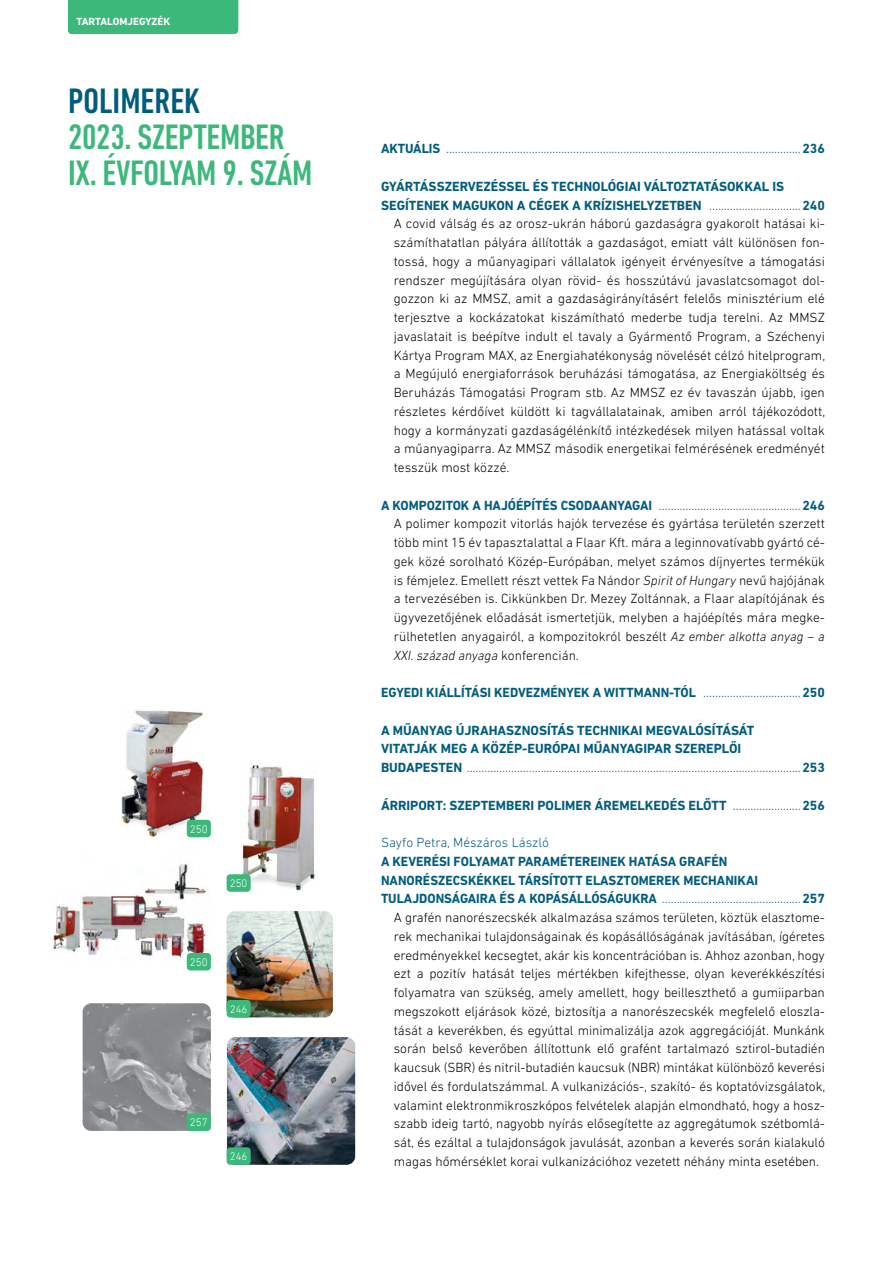
<style>
.page{position:relative;width:893px;height:1263px;background:#fff}
.page>*{position:absolute;margin:0;border:0;box-sizing:border-box;transform-origin:0 0}
.t1{font:500 condensed 36px/36px "DIN Next LT Pro";letter-spacing:-.01em;color:#3bb87a}
.t2{font:500 condensed 36px "DIN Next LT Pro";color:#005c7e}
.t3{font:300 13.5px/18.8px "DIN Next LT Pro";color:#000;text-align:justify}
.t4{font:700 13.5px/18.8px "DIN Next LT Pro";color:#005c7e}
.t5{font:300 13.5px "DIN Next LT Pro";color:#005c7e}
.t6{font:300 11.1px "DIN Next LT Pro";color:#fff}
.t7{font:700 10.5px "DIN Next LT Pro";color:#fff}
.s1{font-style:italic}
</style>
<div class="page">
<img style="left:53px;top:864px;width:158px;height:102px">
<div style="left:68px;top:0;width:170px;height:34px;background:#3bb87a"></div>
<img style="left:242px;top:765px;width:73px;height:127px">
<img style="left:227px;top:1037px;width:128px;height:128px">
<img style="left:227px;top:911px;width:106px;height:106px">
<img style="left:83px;top:1003px;width:128px;height:128px">
<img style="left:120px;top:710px;width:83px;height:127px">
<div style="left:187px;top:1113px;width:24px;height:18px;background:#3bb87a;border-radius:3px"></div>
<div style="left:227px;top:1000px;width:24px;height:17px;background:#3bb87a;border-radius:3px"></div>
<div style="left:227px;top:874px;width:24px;height:18px;background:#3bb87a;border-radius:3px"></div>
<div style="left:227px;top:1147px;width:24px;height:18px;background:#3bb87a;border-radius:3px"></div>
<div style="left:187px;top:820px;width:24px;height:17px;background:#3bb87a;border-radius:3px"></div>
<div style="left:187px;top:953px;width:24px;height:17px;background:#3bb87a;border-radius:3px"></div>
<p class="t7" style="left:77px;top:15px;width:95px">TARTALOMJEGYZÉK</p>
<p class="t7" style="left:77px;top:15px;width:52px">CON ENTS</p>
<h1 class="t2" style="left:68px;top:81px;width:134px">POLIMEREK</h1>
<h1 class="t1" style="left:68px;top:119px;width:246px">2023. SZEPTEMBER<br>IX. ÉVFOLYAM 9. SZÁM</h1>
<p class="t6" style="left:190px;top:822px;width:19px">250</p>
<p class="t6" style="left:230px;top:877px;width:19px">250</p>
<p class="t6" style="left:190px;top:956px;width:19px">250</p>
<p class="t6" style="left:230px;top:1003px;width:19px">246</p>
<p class="t6" style="left:190px;top:1116px;width:19px">257</p>
<p class="t6" style="left:230px;top:1150px;width:19px">246</p>
<p class="t4" style="left:381px;top:139px;width:61px">AKTUÁLIS</p>
<p class="t4" style="left:802px;top:139px;width:24px">236</p>
<p class="t4" style="left:381px;top:177px;width:405px">GYÁRTÁSSZERVEZÉSSEL ÉS TECHNOLÓGIAI VÁLTOZTATÁSOKKAL IS<br>SEGÍTENEK MAGUKON A CÉGEK A KRÍZISHELYZETBEN</p>
<p class="t4" style="left:802px;top:196px;width:24px">240</p>
<p class="t3" style="left:394px;top:214px;width:433px">A covid válság és az orosz-ukrán háború gazdaságra gyakorolt hatásai ki&shy;számíthatatlan pályára állították a gazdaságot, emiatt vált különösen fon&shy;tossá, hogy a műanyagipari vállalatok igényeit érvényesítve a támogatási rendszer megújítására olyan rövid- és hosszútávú javaslatcsomagot dol&shy;gozzon ki az MMSZ, amit a gazdaságirányításért felelős minisztérium elé terjesztve a kockázatokat kiszámítható mederbe tudja terelni. Az MMSZ javaslatait is beépítve indult el tavaly a Gyármentő Program, a Széchenyi Kártya Program MAX, az Energiahatékonyság növelését célzó hitelprogram, a Megújuló energiaforrások beruházási támogatása, az Energiaköltség és Beruházás Támogatási Program stb. Az MMSZ ez év tavaszán újabb, igen részletes kérdőívet küldött ki tagvállalatainak, amiben arról tájékozódott, hogy a kormányzati gazdaságélénkítő intézkedések milyen hatással voltak a műanyagiparra. Az MMSZ második energetikai felmérésének eredményét tesszük most közzé.</p>
<p class="t4" style="left:381px;top:496px;width:273px">A KOMPOZITOK A HAJÓÉPÍTÉS CSODAANYAGAI</p>
<p class="t4" style="left:802px;top:496px;width:24px">246</p>
<p class="t3" style="left:394px;top:514px;width:433px">A polimer kompozit vitorlás hajók tervezése és gyártása területén szerzett több mint 15 év tapasztalattal a Flaar Kft. mára a leginnovatívabb gyártó cé&shy;gek közé sorolható Közép-Európában, melyet számos díjnyertes termékük is fémjelez. Emellett részt vettek Fa Nándor <span class="s1">Spirit of Hungary</span> nevű hajójának a tervezésében is. Cikkünkben Dr. Mezey Zoltánnak, a Flaar alapítójának és ügyvezetőjének előadását ismertetjük, melyben a hajóépítés mára megke&shy;rülhetetlen anyagairól, a kompozitokról beszélt <span class="s1">Az ember alkotta anyag – a XXI. század anyaga</span> konferencián.</p>
<p class="t4" style="left:381px;top:683px;width:317px">EGYEDI KIÁLLÍTÁSI KEDVEZMÉNYEK A WITTMANN-TÓL</p>
<p class="t4" style="left:802px;top:683px;width:24px">250</p>
<p class="t4" style="left:381px;top:721px;width:375px">A MŰANYAG ÚJRAHASZNOSÍTÁS TECHNIKAI MEGVALÓSÍTÁSÁT<br>VITATJÁK MEG A KÖZÉP-EURÓPAI MŰANYAGIPAR SZEREPLŐI<br>BUDAPESTEN</p>
<p class="t4" style="left:802px;top:758px;width:24px">253</p>
<p class="t4" style="left:381px;top:796px;width:347px">ÁRRIPORT: SZEPTEMBERI POLIMER ÁREMELKEDÉS ELŐTT</p>
<p class="t4" style="left:802px;top:796px;width:24px">256</p>
<p class="t5" style="left:381px;top:835px;width:169px">Sayfo Petra, Mészáros László</p>
<p class="t4" style="left:381px;top:852px;width:379px">A KEVERÉSI FOLYAMAT PARAMÉTEREINEK HATÁSA GRAFÉN<br>NANORÉSZECSKÉKKEL TÁRSÍTOTT ELASZTOMEREK MECHANIKAI<br>TULAJDONSÁGAIRA ÉS A KOPÁSÁLLÓSÁGUKRA</p>
<p class="t4" style="left:802px;top:889px;width:24px">257</p>
<p class="t3" style="left:394px;top:908px;width:433px">A grafén nanorészecskék alkalmazása számos területen, köztük elasztome&shy;rek mechanikai tulajdonságainak és kopásállóságának javításában, ígéretes eredményekkel kecsegtet, akár kis koncentrációban is. Ahhoz azonban, hogy ezt a pozitív hatását teljes mértékben kifejthesse, olyan keverékkészítési folyamatra van szükség, amely amellett, hogy beilleszthető a gumiiparban megszokott eljárások közé, biztosítja a nanorészecskék megfelelő eloszla&shy;tását a keverékben, és egyúttal minimalizálja azok aggregációját. Munkánk során belső keverőben állítottunk elő grafént tartalmazó sztirol-butadién kaucsuk (SBR) és nitril-butadién kaucsuk (NBR) mintákat különböző keverési idővel és fordulatszámmal. A vulkanizációs-, szakító- és koptatóvizsgálatok, valamint elektronmikroszkópos felvételek alapján elmondható, hogy a hos - szabb ideig tartó, nagyobb nyírás elősegítette az aggregátumok szétbomlá&shy;sát, és ezáltal a tulajdonságok javulását, azonban a keverés során kialakuló magas hőmérséklet korai vulkanizációhoz vezetett néhány minta esetében.</p>
</div>
